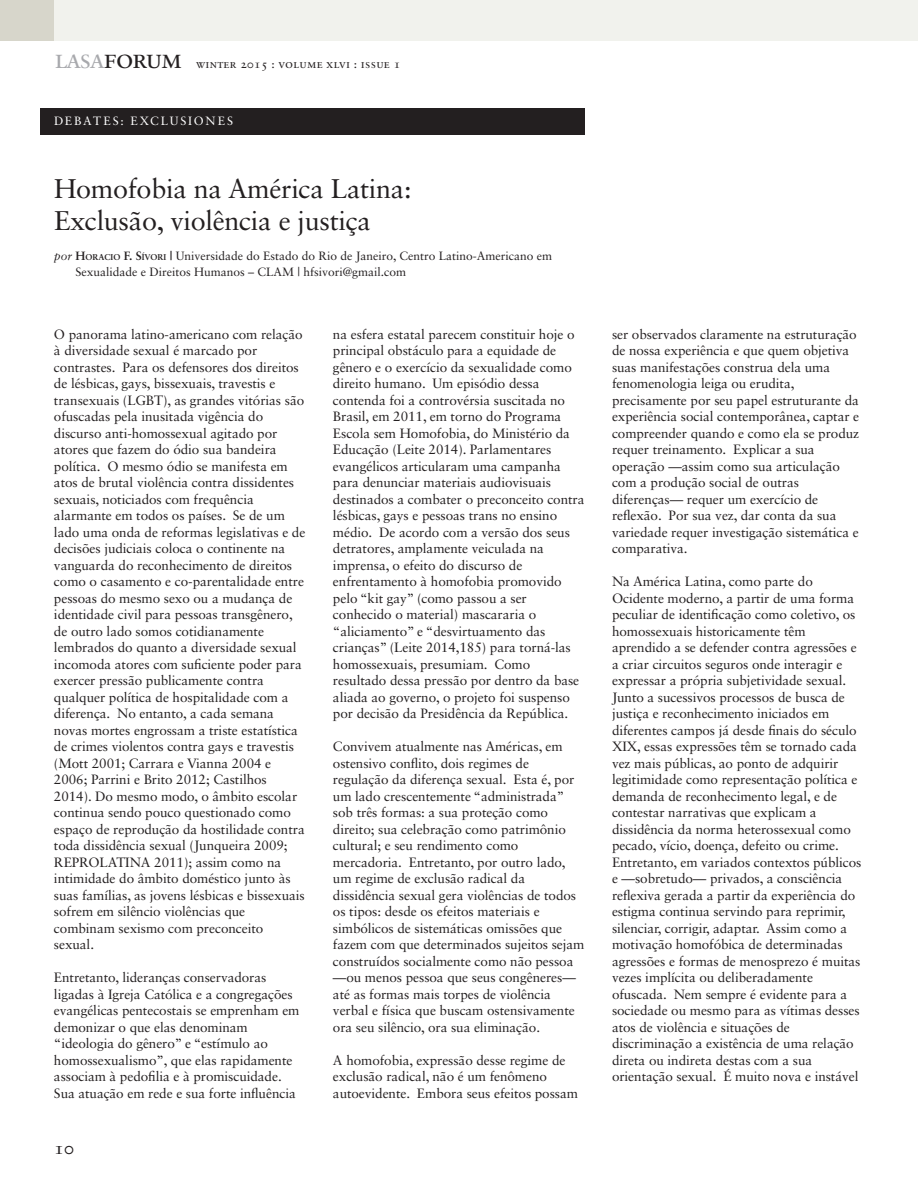
<style>
.page{position:relative;width:918px;height:1188px;background:#fff}
.page>*{position:absolute;margin:0;border:0;box-sizing:border-box;transform-origin:0 0}
.t1{font:27px/31.5px "Sabon LT Std";letter-spacing:-.01em;color:#231f20}
.t2{font:27px "Sabon Roman SC";letter-spacing:-.045em;color:#231f20}
.t3{font:18px "Sabon Roman Os F";color:#231f20}
.t4{font:13.5px/16.5px "Sabon LT Std";letter-spacing:-.005em;color:#231f20}
.t5{font:12px/16.5px "Sabon LT Std";color:#231f20}
.t6{font:12px "Sabon Roman SC";letter-spacing:.02em;color:#231f20}
.t7{font:12px "Sabon";letter-spacing:.155em;color:#fff}
.s1{color:#a8a9ad}
.s2{font-style:italic}
.s3{font-family:"Sabon";font-weight:700}
.s4{font-family:"Sabon";font-weight:700;font-size:8.4px}
.s5{font-weight:700}
</style>
<div class="page">
<div style="left:40px;top:108px;width:545px;height:27px;background:#231f20"></div>
<div style="left:0;top:0;width:54px;height:40px;background:#d7d6cb"></div>
<div style="left:54px;top:0;width:864px;height:40px;background:#f1f2ed"></div>
<h1 class="t2" style="left:54px;top:42px;width:130px"><span class="s1">lasa</span>forum</h1>
<p class="t6" style="left:196px;top:56px;width:206px">winter 2015 : volume xlvi : issue 1</p>
<p class="t7" style="left:54px;top:114px;width:181px">DEBATES: EXCLUSIONES</p>
<h1 class="t1" style="left:54px;top:173px;width:359px">Homofobia na América Latina:<br>Exclusão, violência e justiça</h1>
<p class="t5" style="left:75px;top:247px;width:478px;text-indent:-21px"><span class="s2">por</span> <span class="s3">H</span><span class="s4">ORACIO</span> <span class="s3">F. S</span><span class="s4">ÍVORI</span> <span class="s5">|</span> Universidade do Estado do Rio de Janeiro, Centro Latino-Americano em<br>Sexualidade e Direitos Humanos – CLAM | hfsivori@gmail.com</p>
<p class="t4" style="left:54px;top:326px;width:253px">O panorama latino-americano com relação à diversidade sexual é marcado por contrastes. Para os defensores dos direitos de lésbicas, gays, bissexuais, travestis e transexuais (LGBT), as grandes vitórias são ofuscadas pela inusitada vigência do discurso anti-homossexual agitado por atores que fazem do ódio sua bandeira política. O mesmo ódio se manifesta em atos de brutal violência contra dissidentes sexuais, noticiados com frequência alarmante em todos os países. Se de um lado uma onda de reformas legislativas e de decisões judiciais coloca o continente na vanguarda do reconhecimento de direitos como o casamento e co-parentalidade entre pessoas do mesmo sexo ou a mudança de identidade civil para pessoas transgênero, de outro lado somos cotidianamente lembrados do quanto a diversidade sexual incomoda atores com suficiente poder para exercer pressão publicamente contra qualquer política de hospitalidade com a diferença. No entanto, a cada semana novas mortes engrossam a triste estatística de crimes violentos contra gays e travestis (Mott 2001; Carrara e Vianna 2004 e 2006; Parrini e Brito 2012; Castilhos 2014). Do mesmo modo, o âmbito escolar continua sendo pouco questionado como espaço de reprodução da hostilidade contra toda dissidência sexual (Junqueira 2009; REPROLATINA 2011); assim como na intimidade do âmbito doméstico junto às suas famílias, as jovens lésbicas e bissexuais sofrem em silêncio violências que combinam sexismo com preconceito sexual.</p>
<p class="t4" style="left:54px;top:969px;width:247px">Entretanto, lideranças conservadoras ligadas à Igreja Católica e a congregações evangélicas pentecostais se emprenham em demonizar o que elas denominam “ideologia do gênero” e “estímulo ao homossexualismo”, que elas rapidamente associam à pedofilia e à promiscuidade.<br>Sua atuação em rede e sua forte influência</p>
<h2 class="t3" style="left:54px;top:1137px;width:22px">10</h2>
<p class="t4" style="left:333px;top:326px;width:253px">na esfera estatal parecem constituir hoje o principal obstáculo para a equidade de gênero e o exercício da sexualidade como direito humano. Um episódio dessa contenda foi a controvérsia suscitada no Brasil, em 2011, em torno do Programa Escola sem Homofobia, do Ministério da Educação (Leite 2014). Parlamentares evangélicos articularam uma campanha para denunciar materiais audiovisuais destinados a combater o preconceito contra lésbicas, gays e pessoas trans no ensino médio. De acordo com a versão dos seus detratores, amplamente veiculada na imprensa, o efeito do discurso de enfrentamento à homofobia promovido pelo “kit gay” (como passou a ser conhecido o material) mascararia o “aliciamento” e “desvirtuamento das crianças” (Leite 2014,185) para torná-las homossexuais, presumiam. Como resultado dessa pressão por dentro da base aliada ao governo, o projeto foi suspenso por decisão da Presidência da República.</p>
<p class="t4" style="left:333px;top:738px;width:253px">Convivem atualmente nas Américas, em ostensivo conflito, dois regimes de regulação da diferença sexual. Esta é, por um lado crescentemente “administrada” sob três formas: a sua proteção como direito; sua celebração como patrimônio cultural; e seu rendimento como mercadoria. Entretanto, por outro lado, um regime de exclusão radical da dissidência sexual gera violências de todos os tipos: desde os efeitos materiais e simbólicos de sistemáticas omissões que fazem com que determinados sujeitos sejam construídos socialmente como não pessoa —ou menos pessoa que seus congêneres— até as formas mais torpes de violência verbal e física que buscam ostensivamente ora seu silêncio, ora sua eliminação.</p>
<p class="t4" style="left:333px;top:1052px;width:247px">A homofobia, expressão desse regime de exclusão radical, não é um fenômeno autoevidente. Embora seus efeitos possam</p>
<p class="t4" style="left:612px;top:326px;width:249px">ser observados claramente na estruturação de nossa experiência e que quem objetiva suas manifestações construa dela uma fenomenologia leiga ou erudita, precisamente por seu papel estruturante da experiência social contemporânea, captar e compreender quando e como ela se produz requer treinamento. Explicar a sua operação —assim como sua articulação com a produção social de outras diferenças— requer um exercício de reflexão. Por sua vez, dar conta da sua variedade requer investigação sistemática e comparativa.</p>
<p class="t4" style="left:612px;top:573px;width:251px">Na América Latina, como parte do Ocidente moderno, a partir de uma forma peculiar de identificação como coletivo, os homossexuais historicamente têm aprendido a se defender contra agressões e a criar circuitos seguros onde interagir e expressar a própria subjetividade sexual.<br>Junto a sucessivos processos de busca de justiça e reconhecimento iniciados em diferentes campos já desde finais do século XIX, essas expressões têm se tornado cada vez mais públicas, ao ponto de adquirir legitimidade como representação política e demanda de reconhecimento legal, e de contestar narrativas que explicam a dissidência da norma heterossexual como pecado, vício, doença, defeito ou crime.<br>Entretanto, em variados contextos públicos e —sobretudo— privados, a consciência reflexiva gerada a partir da experiência do estigma continua servindo para reprimir, silenciar, corrigir, adaptar. Assim como a motivação homofóbica de determinadas agressões e formas de menosprezo é muitas vezes implícita ou deliberadamente ofuscada. Nem sempre é evidente para a sociedade ou mesmo para as vítimas desses atos de violência e situações de discriminação a existência de uma relação direta ou indireta destas com a sua orientação sexual. É muito nova e instável</p>
</div>
